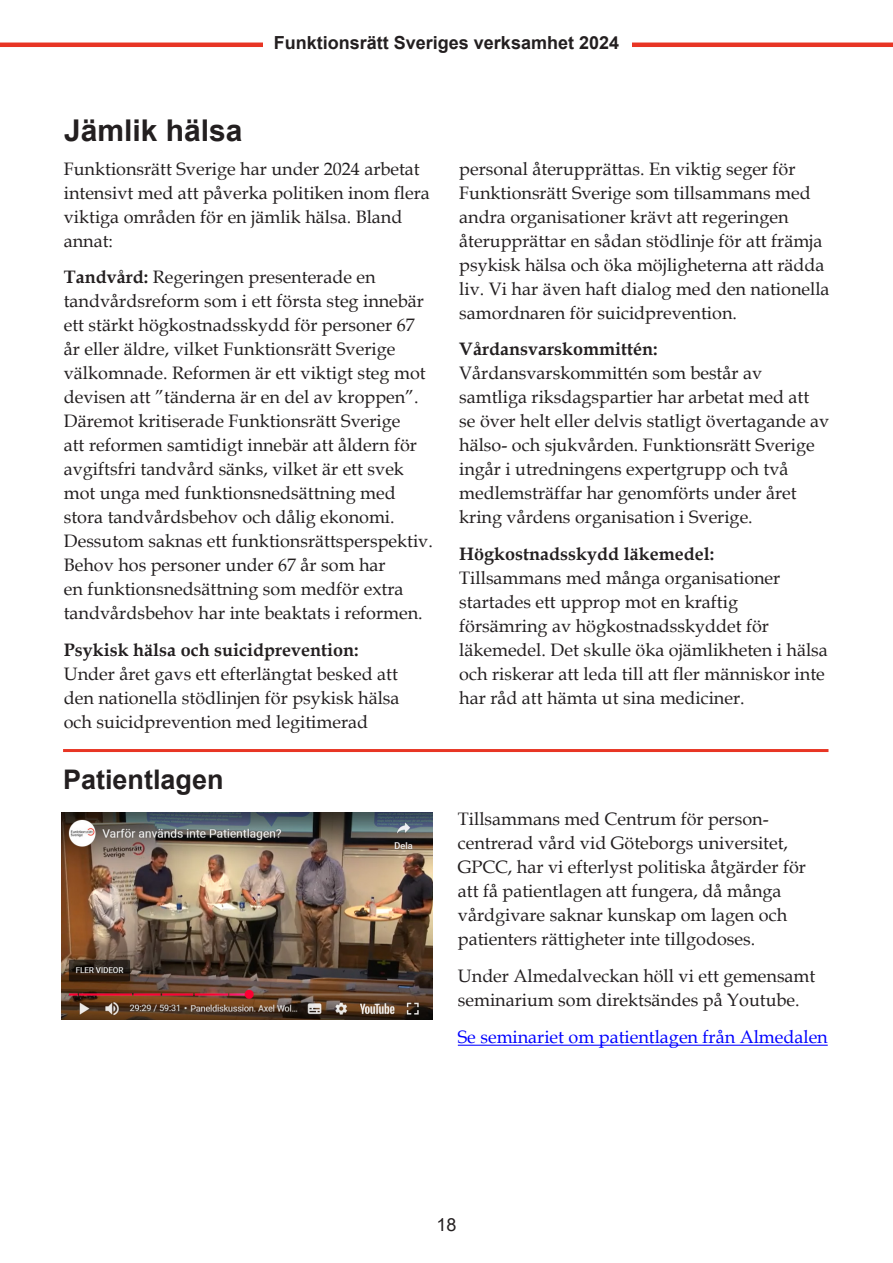
<style>
.page{position:relative;width:893px;height:1263px;background:#fff}
.page>*{position:absolute;margin:0;border:0;box-sizing:border-box;transform-origin:0 0}
.Rubrik_1{font:700 30px "Arial";color:#231f20}
.Rubrik_1-2{font:700 27px "Arial";color:#231f20}
.Brödtext_B{font:18px/24px "Book Antiqua";color:#231f20}
.Brödtext_B-2{font:18px "Book Antiqua";color:#00f}
.t1{font:700 18px "Arial";color:#231f20}
.t2{font:18px "Arial";color:#231f20}
.s1{font-weight:700}
</style>
<div class="page">
<hr style="left:0;top:43px;width:893px;height:4px;background:#e83524">
<div style="left:263px;top:29px;width:369px;height:32px;background:#fff"></div>
<hr style="left:458px;top:1045px;width:370px;height:1px;background:#00f">
<hr style="left:63px;top:749px;width:765px;height:3px;background:#e83524">
<img style="left:61px;top:812px;width:372px;height:207px">
<p class="Rubrik_1" style="left:64px;top:109px;width:180px">Jämlik hälsa</p>
<p class="t1" style="left:274px;top:30px;width:347px">Funktionsrätt Sveriges verksamhet 2024</p>
<p class="Brödtext_B" style="left:64px;top:156px;width:368px">Funktionsrätt Sverige har under 2024 arbetat intensivt med att påverka politiken inom flera viktiga områden för en jämlik hälsa. Bland annat:</p>
<p class="Brödtext_B" style="left:64px;top:265px;width:371px"><span class="s1">Tandvård:</span> Regeringen presenterade en tandvårdsreform som i ett första steg innebär ett stärkt högkostnadsskydd för personer 67 år eller äldre, vilket Funktionsrätt Sverige välkomnade. Reformen är ett viktigt steg mot devisen att ”tänderna är en del av kroppen”.<br>Däremot kritiserade Funktionsrätt Sverige<br>att reformen samtidigt innebär att åldern för avgiftsfri tandvård sänks, vilket är ett svek mot unga med funktionsnedsättning med stora tandvårdsbehov och dålig ekonomi.<br>Dessutom saknas ett funktionsrättsperspektiv.<br>Behov hos personer under 67 år som har<br>en funktionsnedsättning som medför extra tandvårdsbehov har inte beaktats i reformen.</p>
<p class="Brödtext_B" style="left:64px;top:638px;width:337px"><span class="s1">Psykisk hälsa och suicidprevention:<br></span>Under året gavs ett efterlängtat besked att den nationella stödlinjen för psykisk hälsa och suicidprevention med legitimerad</p>
<p class="Rubrik_1-2" style="left:63px;top:761px;width:162px">Patientlagen</p>
<p class="Brödtext_B" style="left:459px;top:156px;width:372px">personal återupprättas. En viktig seger för Funktionsrätt Sverige som tillsammans med andra organisationer krävt att regeringen återupprättar en sådan stödlinje för att främja psykisk hälsa och öka möjligheterna att rädda liv. Vi har även haft dialog med den nationella samordnaren för suicidprevention.</p>
<p class="Brödtext_B" style="left:459px;top:337px;width:372px"><span class="s1">Vårdansvarskommittén:<br></span>Vårdansvarskommittén som består av samtliga riksdagspartier har arbetat med att se över helt eller delvis statligt övertagande av hälso- och sjukvården. Funktionsrätt Sverige ingår i utredningens expertgrupp och två medlemsträffar har genomförts under året kring vårdens organisation i Sverige.</p>
<p class="Brödtext_B" style="left:459px;top:542px;width:370px"><span class="s1">Högkostnadsskydd läkemedel:<br></span>Tillsammans med många organisationer startades ett upprop mot en kraftig försämring av högkostnadsskyddet för läkemedel. Det skulle öka ojämlikheten i hälsa och riskerar att leda till att fler människor inte har råd att hämta ut sina mediciner.</p>
<p class="Brödtext_B" style="left:458px;top:807px;width:350px">Tillsammans med Centrum för person&shy;centrerad vård vid Göteborgs universitet, GPCC, har vi efterlyst politiska åtgärder för att få patientlagen att fungera, då många vårdgivare saknar kunskap om lagen och patienters rättigheter inte tillgodoses.</p>
<p class="Brödtext_B" style="left:458px;top:963px;width:359px">Under Almedalveckan höll vi ett gemensamt seminarium som direktsändes på Youtube.</p>
<p class="Brödtext_B-2" style="left:458px;top:1024px;width:371px">Se seminariet om patientlagen från Almedalen</p>
<p class="t2" style="left:436px;top:1212px;width:22px">18</p>
</div>
